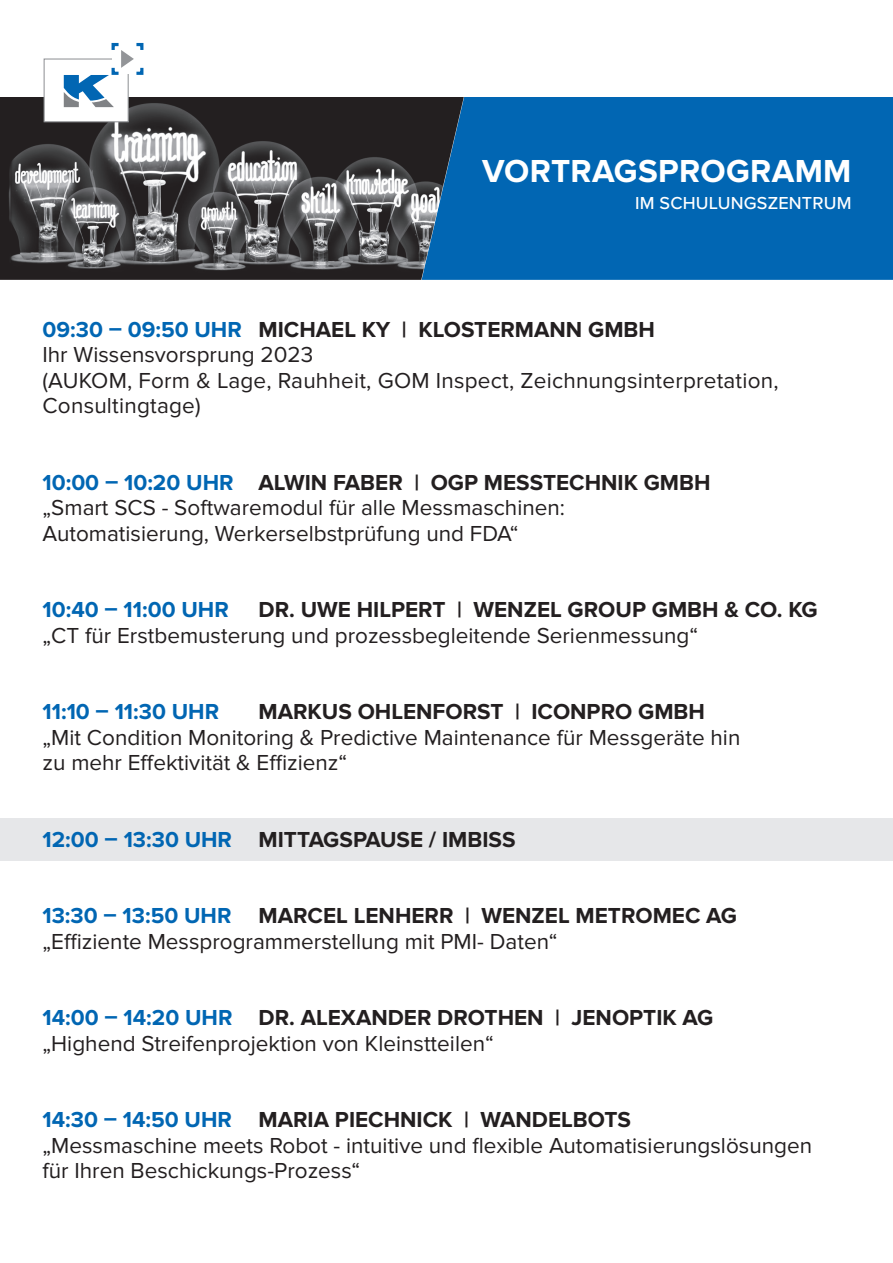
<style>
.page{position:relative;width:893px;height:1263px;background:#fff}
.page>*{position:absolute;margin:0;border:0;box-sizing:border-box;transform-origin:0 0}
.t1{font:700 33px "Proxima Nova";letter-spacing:.01em;color:#fff}
.t2{font:22.5px/25.5px "Proxima Nova";color:#231f20}
.t3{font:700 22.5px "Proxima Nova";color:#231f20}
.t4{font:700 22.5px "Proxima Nova";color:#0166b3}
.t5{font:500 18px "Proxima Nova";letter-spacing:.01em;color:#fff}
.s1{font-weight:700;color:#0166b3}
.s2{font-weight:700}
.s3{color:#0166b3}
</style>
<div class="page">
<div style="left:0;top:819px;width:893px;height:42px;background:#e6e7e9"></div>
<div style="left:464px;top:97px;width:429px;height:183px;background:#0166b3"></div>
<img style="left:0;top:97px;width:464px;height:183px">
<div style="left:44px;top:58px;width:85px;height:64px;background:#fff;border:1px solid #939598"></div>
<svg style="left:64px;top:42px;width:81px;height:65px"></svg>
<h1 class="t1" style="left:482px;top:152px;width:371px">VORTRAGSPROGRAMM</h1>
<p class="t5" style="left:635px;top:190px;width:218px">IM SCHULUNGSZENTRUM</p>
<p class="t2" style="left:43px;top:317px;width:738px"><span class="s1">09:30 – 09:50 UHR</span> <span class="s2">MICHAEL KY | KLOSTERMANN GMBH<br></span>Ihr Wissensvorsprung 2023<br>(AUKOM, Form &amp; Lage, Rauhheit, GOM Inspect, Zeichnungsinterpretation, Consultingtage)</p>
<p class="t2" style="left:43px;top:470px;width:670px"><span class="s1">10:00 – 10:20 UHR</span> <span class="s2">ALWIN FABER | OGP MESSTECHNIK GMBH </span>„Smart SCS - Softwaremodul für alle Messmaschinen:<br>Automatisierung, Werkerselbstprüfung und FDA“</p>
<p class="t4" style="left:43px;top:597px;width:188px">10:40 – 11:00 UHR</p>
<p class="t3" style="left:259px;top:597px;width:561px">DR. UWE HILPERT | WENZEL GROUP GMBH &amp; CO. KG</p>
<p class="t2" style="left:43px;top:623px;width:657px">„CT für Erstbemusterung und prozessbegleitende Serienmessung“</p>
<p class="t4" style="left:43px;top:699px;width:178px">11:10 – 11:30 UHR</p>
<p class="t3" style="left:259px;top:699px;width:448px">MARKUS OHLENFORST | ICONPRO GMBH</p>
<p class="t2" style="left:43px;top:725px;width:699px">„Mit Condition Monitoring &amp; Predictive Maintenance für Messgeräte hin zu mehr Effektivität &amp; Effizienz“</p>
<p class="t3" style="left:43px;top:826px;width:475px"><span class="s3">12:00 – 13:30 UHR</span> MITTAGSPAUSE / IMBISS</p>
<p class="t2" style="left:43px;top:903px;width:696px"><span class="s1">13:30 – 13:50 UHR</span> <span class="s2">MARCEL LENHERR | WENZEL METROMEC AG </span>„Effiziente Messprogrammerstellung mit PMI- Daten“</p>
<p class="t2" style="left:43px;top:1005px;width:672px"><span class="s1">14:00 – 14:20 UHR</span> <span class="s2">DR. ALEXANDER DROTHEN | JENOPTIK AG </span>„Highend Streifenprojektion von Kleinstteilen“</p>
<p class="t2" style="left:43px;top:1107px;width:771px"><span class="s1">14:30 – 14:50 UHR</span> <span class="s2">MARIA PIECHNICK | WANDELBOTS<br></span>„Messmaschine meets Robot - intuitive und flexible Automatisierungslösungen für Ihren Beschickungs-Prozess“</p>
</div>
